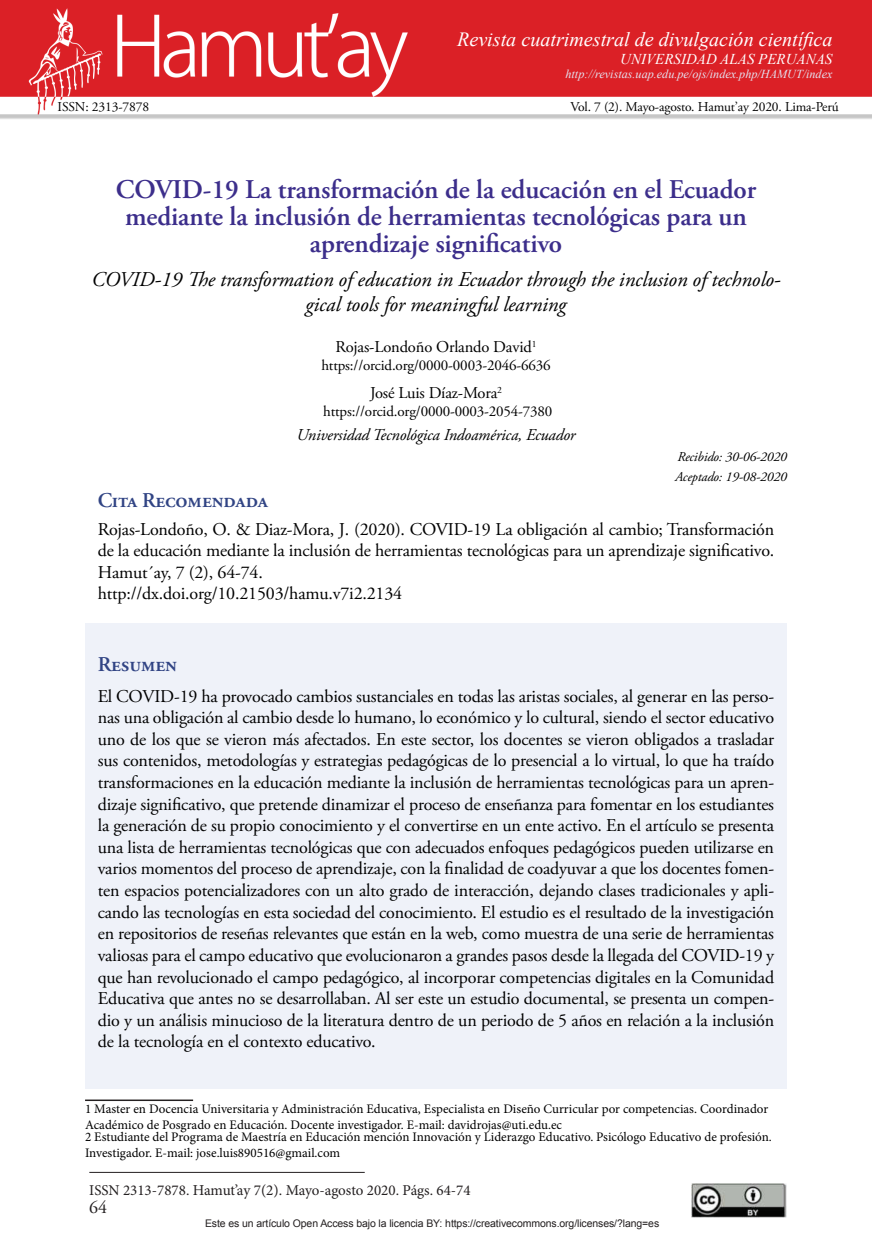
<style>
.page{position:relative;width:872px;height:1255px;background:#fff}
.page>*{position:absolute;margin:0;border:0;box-sizing:border-box;transform-origin:0 0}
.t1{font:600 27px/27px "Adobe Garamond Pro";letter-spacing:-.005em;color:#3c2e8b;text-align:center}
.t2{font:italic 21px/25.2px "Adobe Garamond Pro";letter-spacing:-.005em;color:#000;text-align:center}
.t3{font:600 21px "Adobe Garamond Pro";letter-spacing:-.01em;color:#314484}
.t4{font:italic 20.1px "Times New Roman";color:#fff}
.t5{font:18px/21.6px "Adobe Garamond Pro";letter-spacing:-.01em;color:#000}
.t6{font:18px "Adobe Garamond Pro";color:#231f20}
.t7{font:16.5px "Adobe Garamond Pro";letter-spacing:-.01em;color:#000}
.t8{font:italic 16.5px "Adobe Garamond Pro";letter-spacing:-.01em;color:#000}
.t9{font:15px "Adobe Garamond Pro";letter-spacing:-.01em;color:#000}
.t10{font:15px "Minion Pro";color:#231f20}
.t11{font:italic 15px "Times New Roman";color:#fff}
.t12{font:13.5px "Adobe Garamond Pro";letter-spacing:-.01em;color:#000}
.t13{font:italic 13.5px/20.4px "Adobe Garamond Pro";letter-spacing:-.01em;color:#000}
.t14{font:13.05px/15.6px "Minion Pro";color:#000}
.t15{font:italic 12.15px "Times New Roman";color:#e4e3f1}
.t16{font:10.5px "Arial";letter-spacing:-.01em;color:#231f20}
.s1{font-size:15.15px}
</style>
<div class="page">
<hr style="left:89px;top:1171px;width:276px;height:1px;background:#231f20">
<div style="left:85px;top:623px;width:702px;height:465px;background:#eff2f9"></div>
<hr style="left:85px;top:1099px;width:108px;height:1px;background:#231f20">
<img style="left:691px;top:1183px;width:96px;height:34px">
<img style="left:0;top:0;width:872px;height:119px">
<p class="t4" style="left:457px;top:25px;width:377px">Revista cuatrimestral de divulgación científica</p>
<p class="t11" style="left:620px;top:49px;width:214px">UNIVERSIDAD ALAS PERUANAS</p>
<p class="t15" style="left:565px;top:66px;width:268px">http://revistas.uap.edu.pe/ojs/index.php/HAMUT/index</p>
<p class="t12" style="left:58px;top:98px;width:93px">ISSN: 2313-7878</p>
<p class="t12" style="left:570px;top:98px;width:270px">Vol. 7 (2). Mayo-agosto. Hamut’ay 2020. Lima-Perú</p>
<h1 class="t1" style="left:116px;top:176px;width:642px">COVID-19 La transformación de la educación en el Ecuador mediante la inclusión de herramientas tecnológicas para un aprendizaje significativo</h1>
<p class="t2" style="left:91px;top:267px;width:690px">COVID-19 The transformation of education in Ecuador through the inclusion of technolo&shy;gical tools for meaningful learning</p>
<p class="t7" style="left:335px;top:337px;width:202px">Rojas-Londoño Orlando David<sup>1</sup></p>
<p class="t9" style="left:321px;top:356px;width:231px">https://orcid.org/0000-0003-2046-6636</p>
<p class="t7" style="left:370px;top:383px;width:133px">José Luis Díaz-Mora<sup>2</sup></p>
<p class="t9" style="left:323px;top:402px;width:231px">https://orcid.org/0000-0003-2054-7380</p>
<p class="t8" style="left:296px;top:425px;width:280px">Universidad Tecnológica Indoamérica, Ecuador</p>
<p class="t13" style="left:675px;top:447px;width:113px">Recibido: 30-06-2020<br>Aceptado: 19-08-2020</p>
<p class="t3" style="left:98px;top:488px;width:172px">Cita Recomendada</p>
<p class="t5" style="left:98px;top:518px;width:678px">Rojas-Londoño, O. &amp; Diaz-Mora, J. (2020). COVID-19 La obligación al cambio; Transformación de la educación mediante la inclusión de herramientas tecnológicas para un aprendizaje significativo.<br>Hamut´ay, 7 (2), 64-74.<br>http://dx.doi.org/10.21503/hamu.v7i2.2134</p>
<p class="t3" style="left:98px;top:652px;width:81px">Resumen</p>
<p class="t5" style="left:98px;top:685px;width:678px;text-align:justify">El COVID-19 ha provocado cambios sustanciales en todas las aristas sociales, al generar en las perso&shy;nas una obligación al cambio desde lo humano, lo económico y lo cultural, siendo el sector educativo uno de los que se vieron más afectados. En este sector, los docentes se vieron obligados a trasladar sus contenidos, metodologías y estrategias pedagógicas de lo presencial a lo virtual, lo que ha traído transformaciones en la educación mediante la inclusión de herramientas tecnológicas para un apren&shy;dizaje significativo, que pretende dinamizar el proceso de enseñanza para fomentar en los estudiantes la generación de su propio conocimiento y el convertirse en un ente activo. En el artículo se presenta una lista de herramientas tecnológicas que con adecuados enfoques pedagógicos pueden utilizarse en varios momentos del proceso de aprendizaje, con la finalidad de coadyuvar a que los docentes fomen&shy;ten espacios potencializadores con un alto grado de interacción, dejando clases tradicionales y apli&shy;cando las tecnologías en esta sociedad del conocimiento. El estudio es el resultado de la investigación en repositorios de reseñas relevantes que están en la web, como muestra de una serie de herramientas valiosas para el campo educativo que evolucionaron a grandes pasos desde la llegada del COVID-19 y que han revolucionado el campo pedagógico, al incorporar competencias digitales en la Comunidad Educativa que antes no se desarrollaban. Al ser este un estudio documental, se presenta un compen&shy;dio y un análisis minucioso de la literatura dentro de un periodo de 5 años en relación a la inclusión de la tecnología en el contexto educativo.</p>
<p class="t14" style="left:85px;top:1101px;width:684px">1 Master en Docencia Universitaria y Administración Educativa, Especialista en Diseño Curricular por competencias. Coordinador<br>Académico de Posgrado en Educación. Docente investigador. E-mail: davidrojas@uti.edu.ec</p>
<p class="t14" style="left:85px;top:1129px;width:688px">2 Estudiante del Programa de Maestría en Educación mención Innovación y Liderazgo Educativo. Psicólogo Educativo de profesión.<br>Investigador. E-mail: jose.luis890516@gmail.com</p>
<p class="t10" style="left:89px;top:1179px;width:383px">ISSN 2313-7878. <span class="s1">Hamut’ay 7(2).</span> Mayo-agosto 2020. Págs. 64-74</p>
<p class="t6" style="left:89px;top:1196px;width:20px">64</p>
<p class="t16" style="left:205px;top:1216px;width:456px">Este es un artículo Open Access bajo la licencia BY: https://creativecommons.org/licenses/?lang=es</p>
</div>
